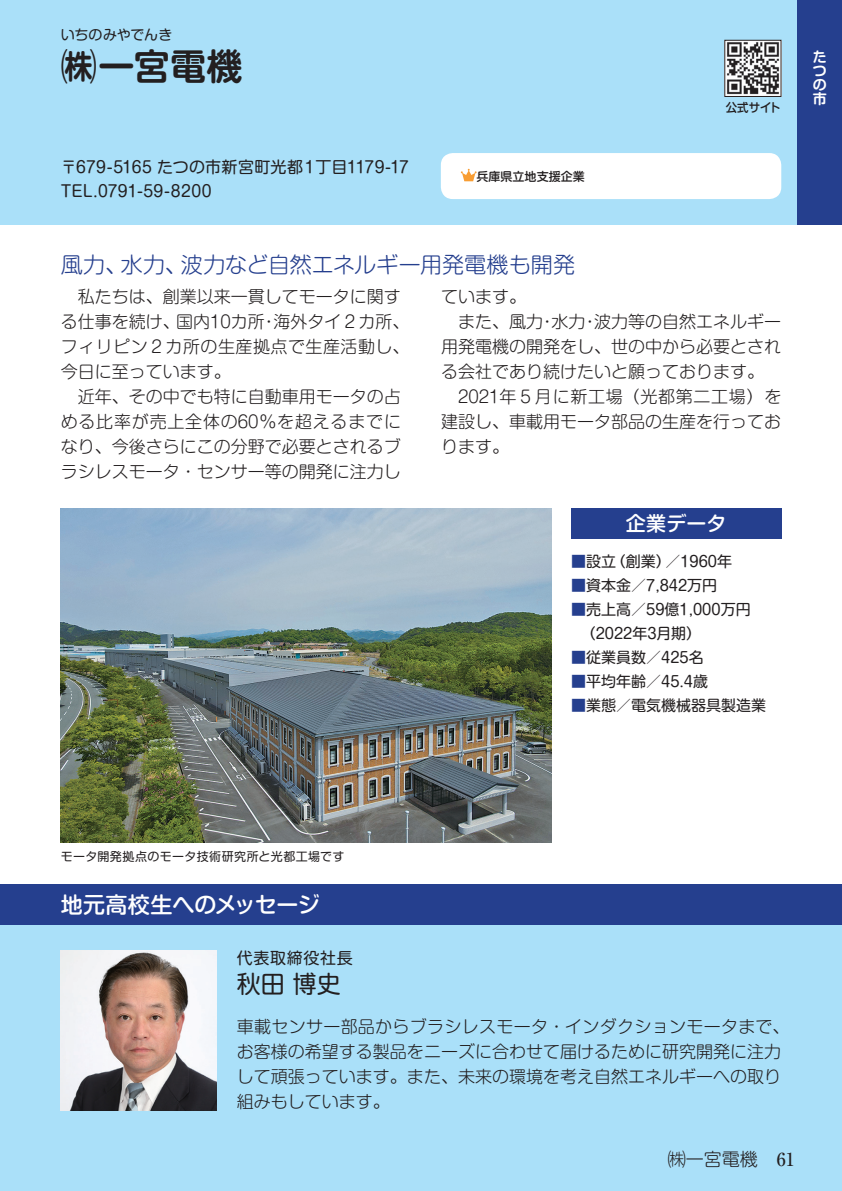
<style>
.page{position:relative;width:842px;height:1191px;background:#fff}
.page>*{position:absolute;margin:0;border:0;box-sizing:border-box;transform-origin:0 0}
.t1{font:700 36px "Shin M Go Pro De";color:#231f20}
.t2{font:24px "Shin M Go Pro";color:#231f20}
.t3{font:300 22px "Shin M Go Pro";color:#253f8e}
.t4{font:500 22px "Shin M Go Pro";letter-spacing:-.005em;color:#fff}
.t5{font:500 20px "Shin M Go Pro";letter-spacing:.005em;color:#fff}
.t6{font:300 18px "Shin M Go Pro";color:#231f20}
.t7{font:500 18px "Ryumin Pro";color:#231f20}
.t8{font:300 17px/25px "Shin M Go Pro";color:#231f20}
.t9{font:16px/24px "Shin M Go Pro";letter-spacing:.02em;color:#231f20}
.t10{font:16px "Shin M Go Pro";letter-spacing:.04em;color:#231f20}
.t11{font:15px/24px "Shin M Go Pro";color:#231f20}
.t12{font:14px "Shin M Go Pro";letter-spacing:-.005em;color:#231f20}
.t13{font:700 14px/14px "Shin M Go Pro De";color:#fff;text-align:justify}
.t14{font:12px "Shin M Go Pro";letter-spacing:.03em;color:#231f20}
.t15{font:500 12px "Shin M Go Pro";color:#231f20}
.t16{font:500 12px "Shin M Go Pro";color:#231f20;scale:.95 1}
.s1{color:#253f8e}
</style>
<div class="page">
<div style="left:0;top:884px;width:841px;height:307px;background:#aae0f9"></div>
<div style="left:0;top:884px;width:841px;height:40px;background:#253f8e"></div>
<div style="left:0;top:0;width:841px;height:224px;background:#aae0f9"></div>
<div style="left:797px;top:0;width:44px;height:224px;background:#253f8e"></div>
<img style="left:61px;top:508px;width:490px;height:334px">
<div style="left:441px;top:153px;width:340px;height:46px;background:#fff;border-radius:12px"></div>
<svg style="left:461px;top:169px;width:15px;height:12px"></svg>
<div style="left:571px;top:508px;width:210px;height:30px;background:#253f8e"></div>
<img style="left:61px;top:950px;width:156px;height:160px">
<img style="left:726px;top:42px;width:53px;height:53px">
<div style="left:724px;top:40px;width:57px;height:57px;border:1px solid #231f20"></div>
<p class="t12" style="left:61px;top:24px;width:113px">いちのみやでんき</p>
<h1 class="t1" style="left:61px;top:37px;width:183px">㈱一宮電機</h1>
<p class="t9" style="left:61px;top:153px;width:350px">〒679-5165 たつの市新宮町光都１丁目1179-17<br>TEL.0791-59-8200</p>
<p class="t15" style="left:476px;top:166px;width:109px">兵庫県立地支援企業</p>
<p class="t3" style="left:61px;top:247px;width:516px">風力、水力、波力など自然エネルギー用発電機も開発</p>
<p class="t16" style="left:725px;top:97px;width:59px">公式サイト</p>
<p class="t8" style="left:61px;top:282px;width:350px">　私たちは、創業以来一貫してモータに関する仕事を続け、国内10カ所・海外タイ２カ所、フィリピン２カ所の生産拠点で生産活動し、今日に至っています。<br>　近年、その中でも特に自動車用モータの占める比率が売上全体の60％を超えるまでになり、今後さらにこの分野で必要とされるブラシレスモータ・センサー等の開発に注力し</p>
<p class="t8" style="left:441px;top:282px;width:342px">ています。<br>　また、風力・水力・波力等の自然エネルギー用発電機の開発をし、世の中から必要とされる会社であり続けたいと願っております。　2021年５月に新工場（光都第二工場）を建設し、車載用モータ部品の生産を行っております。</p>
<p class="t5" style="left:625px;top:507px;width:102px">企業データ</p>
<p class="t11" style="left:571px;top:548px;width:162px"><span class="s1">■</span>設立（創業）／1960年</p>
<p class="t11" style="left:571px;top:572px;width:148px"><span class="s1">■</span>資本金／7,842万円</p>
<p class="t11" style="left:571px;top:596px;width:181px"><span class="s1">■</span>売上高／59億1,000万円　（2022年3月期）</p>
<p class="t11" style="left:571px;top:644px;width:134px"><span class="s1">■</span>従業員数／425名</p>
<p class="t11" style="left:571px;top:668px;width:138px"><span class="s1">■</span>平均年齢／45.4歳</p>
<p class="t11" style="left:571px;top:692px;width:196px"><span class="s1">■</span>業態／電気機械器具製造業</p>
<p class="t13" style="left:812px;top:48px;width:15px">たつの市</p>
<p class="t14" style="left:61px;top:847px;width:285px">モータ開発拠点のモータ技術研究所と光都工場です</p>
<p class="t4" style="left:61px;top:886px;width:260px">地元高校生へのメッセージ</p>
<p class="t10" style="left:237px;top:945px;width:117px">代表取締役社長</p>
<h2 class="t2" style="left:237px;top:964px;width:105px">秋田 博史</h2>
<p class="t8" style="left:237px;top:1012px;width:554px">車載センサー部品からブラシレスモータ・インダクションモータまで、お客様の希望する製品をニーズに合わせて届けるために研究開発に注力して頑張っています。また、未来の環境を考え自然エネルギーへの取り組みもしています。</p>
<p class="t6" style="left:667px;top:1145px;width:91px">㈱一宮電機</p>
<p class="t7" style="left:776px;top:1145px;width:19px">61</p>
</div>
